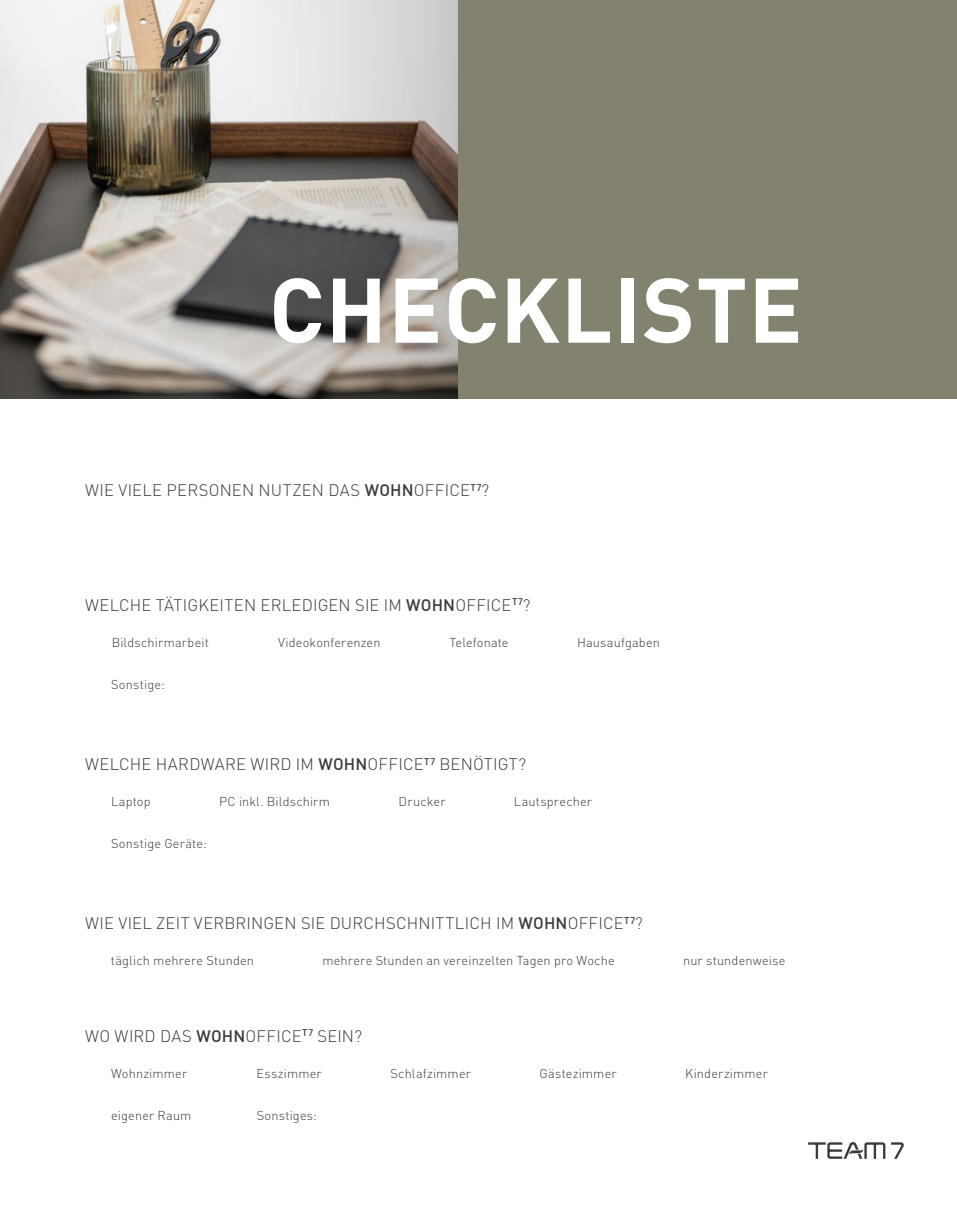
<style>
.page{position:relative;width:957px;height:1212px;background:#fff}
.page>*{position:absolute;margin:0;border:0;box-sizing:border-box;transform-origin:0 0}
.t1{font:700 90px "Team 7 DIN Pro";letter-spacing:.01em;color:#fff}
.t2{font:300 16.5px "Team 7 DIN Pro";letter-spacing:.01em;color:#3b3b3a}
.t3{font:300 12.75px "Team 7 DIN Pro";letter-spacing:.015em;color:#3b3b3a}
.s1{font-weight:500}
</style>
<div class="page">
<div style="left:1px;top:0;width:956px;height:398px;background:#83826e"></div>
<img style="left:0;top:0;width:222px;height:398px">
<svg style="left:891px;top:1142px;width:13px;height:17px"></svg>
<svg style="left:808px;top:1142px;width:77px;height:17px"></svg>
<svg style="left:222px;top:0;width:236px;height:398px;background:#9d9895"></svg>
<h1 class="t1" style="left:269px;top:251px;width:535px">CHECKLISTE</h1>
<p class="t2" style="left:85px;top:480px;width:405px">WIE VIELE PERSONEN NUTZEN DAS <span class="s1">WOHN</span>OFFICE<sup>T7</sup>?</p>
<p class="t2" style="left:85px;top:595px;width:447px">WELCHE TÄTIGKEITEN ERLEDIGEN SIE IM <span class="s1">WOHN</span>OFFICE<sup>T7</sup>?</p>
<p class="t3" style="left:112px;top:635px;width:99px">Bildschirmarbeit</p>
<p class="t3" style="left:111px;top:676px;width:55px">Sonstige:</p>
<p class="t3" style="left:278px;top:635px;width:104px">Videokonferenzen</p>
<p class="t3" style="left:449px;top:635px;width:61px">Telefonate</p>
<p class="t3" style="left:577px;top:635px;width:84px">Hausaufgaben</p>
<p class="t2" style="left:85px;top:754px;width:442px">WELCHE HARDWARE WIRD IM <span class="s1">WOHN</span>OFFICE<sup>T7</sup> BENÖTIGT?</p>
<p class="t3" style="left:111px;top:794px;width:41px">Laptop</p>
<p class="t3" style="left:219px;top:794px;width:113px">PC inkl. Bildschirm</p>
<p class="t3" style="left:398px;top:794px;width:48px">Drucker</p>
<p class="t3" style="left:514px;top:794px;width:80px">Lautsprecher</p>
<p class="t3" style="left:111px;top:836px;width:97px">Sonstige Geräte:</p>
<p class="t2" style="left:85px;top:913px;width:559px">WIE VIEL ZEIT VERBRINGEN SIE DURCHSCHNITTLICH IM <span class="s1">WOHN</span>OFFICE<sup>T7</sup>?</p>
<p class="t3" style="left:111px;top:953px;width:144px">täglich mehrere Stunden</p>
<p class="t3" style="left:322px;top:953px;width:294px">mehrere Stunden an vereinzelten Tagen pro Woche</p>
<p class="t3" style="left:683px;top:953px;width:104px">nur stundenweise</p>
<p class="t2" style="left:85px;top:1025px;width:278px">WO WIRD DAS <span class="s1">WOHN</span>OFFICE<sup>T7</sup> SEIN?</p>
<p class="t3" style="left:111px;top:1065px;width:78px">Wohnzimmer</p>
<p class="t3" style="left:256px;top:1065px;width:67px">Esszimmer</p>
<p class="t3" style="left:111px;top:1107px;width:82px">eigener Raum</p>
<p class="t3" style="left:257px;top:1107px;width:62px">Sonstiges:</p>
<p class="t3" style="left:390px;top:1065px;width:82px">Schlafzimmer</p>
<p class="t3" style="left:539px;top:1065px;width:79px">Gästezimmer</p>
<p class="t3" style="left:685px;top:1065px;width:84px">Kinderzimmer</p>
</div>
